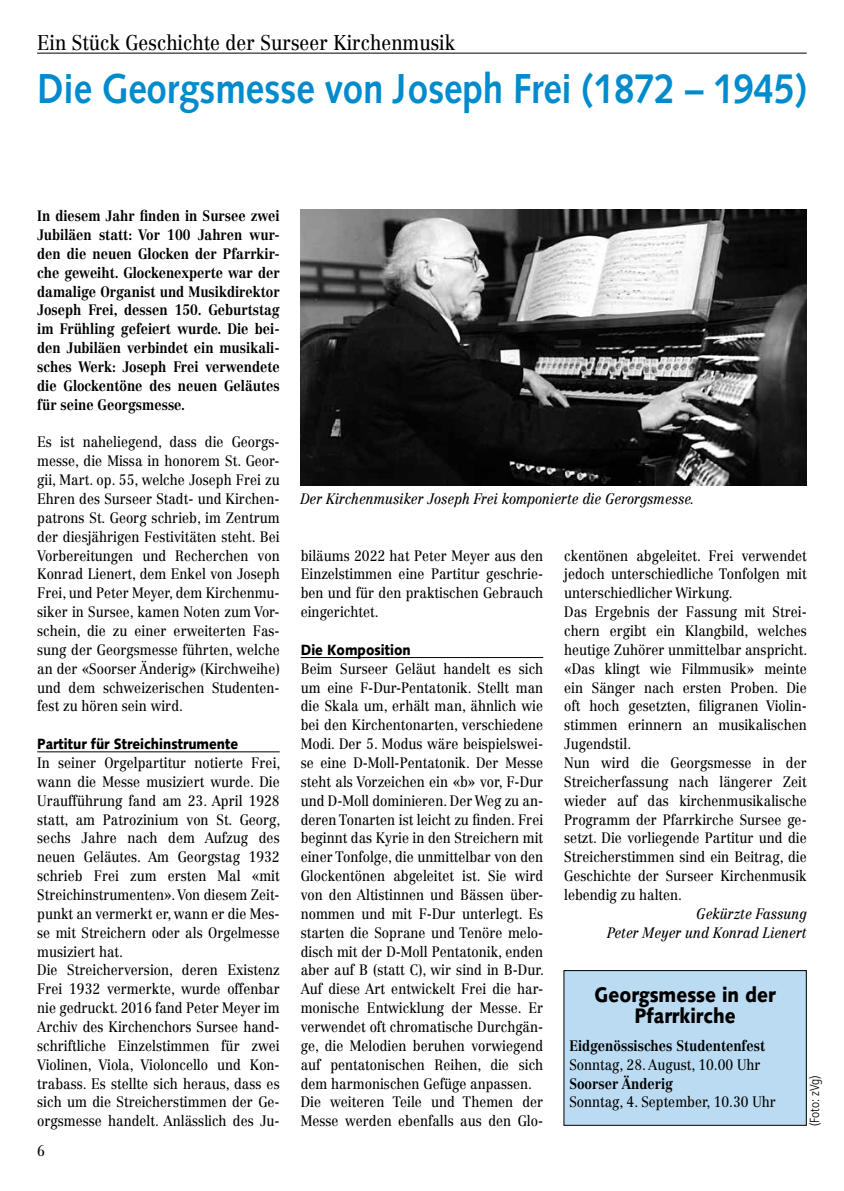
<style>
.page{position:relative;width:844px;height:1191px;background:#fff}
.page>*{position:absolute;margin:0;border:0;box-sizing:border-box;transform-origin:0 0}
.t1{font:700 41.82px "Syntax LT Std";letter-spacing:-.005em;color:#008bcc;scale:.88 1}
.t2{font:21px "Centennial LT Std";color:#000;scale:.88 1}
.t3{font:900 21px/21px "Syntax LT Std";color:#000;text-align:center;scale:.88 1}
.t4{font:14.88px/18.9px "Centennial LT Std";color:#000;scale:.88 1}
.t5{font:700 14.88px/18.9px "Centennial LT Std";color:#000;text-align:justify;scale:.88 1}
.t6{font:italic 14.88px/18.9px "Centennial LT Std";color:#000;text-align:right;scale:.88 1}
.t7{font:900 14.88px "Syntax LT Std";color:#000;scale:.88 1}
.t8{font:300 condensed 13.12px "Frutiger LT Std";color:#000}
</style>
<div class="page">
<hr style="left:37px;top:53px;width:769px;height:1px;background:#000">
<hr style="left:37px;top:751px;width:243px;height:1px;background:#000">
<hr style="left:301px;top:657px;width:242px;height:1px;background:#000">
<img style="left:300px;top:210px;width:506px;height:275px">
<div style="left:563px;top:970px;width:243px;height:155px;background:#badbf2"></div>
<div style="left:563px;top:970px;width:243px;height:155px;border:1px solid #000"></div>
<h2 class="t2" style="left:37px;top:30px;width:476px">Ein Stück Geschichte der Surseer Kirchenmusik</h2>
<h1 class="t1" style="left:37px;top:64px;width:875px">Die Georgsmesse von Joseph Frei (1872 – 1945)</h1>
<p class="t5" style="left:37px;top:206px;width:277px">In diesem Jahr finden in Sursee zwei Jubiläen statt: Vor 100 Jahren wur&shy;den die neuen Glocken der Pfarrkir&shy;che geweiht. Glockenexperte war der damalige Organist und Musikdirektor Joseph Frei, dessen 150. Geburtstag im Frühling gefeiert wurde. Die bei&shy;den Jubiläen verbindet ein musikali&shy;sches Werk: Joseph Frei verwendete die Glockentöne des neuen Geläutes für seine Georgsmesse.</p>
<p class="t4" style="left:37px;top:433px;width:277px;text-align:justify">Es ist naheliegend, dass die Georgs&shy;messe, die Missa in honorem St. Geor&shy;gii, Mart. op. 55, welche Joseph Frei zu Ehren des Surseer Stadt- und Kirchen&shy;patrons St. Georg schrieb, im Zentrum der diesjährigen Festivitäten steht. Bei Vorbereitungen und Recherchen von Konrad Lienert, dem Enkel von Joseph Frei, und Peter Meyer, dem Kirchenmu&shy;siker in Sursee, kamen Noten zum Vor&shy;schein, die zu einer erweiterten Fas&shy;sung der Georgsmesse führten, welche an der «Soorser Änderig» (Kirchweihe) und dem schweizerischen Studenten&shy;fest zu hören sein wird.</p>
<p class="t7" style="left:37px;top:735px;width:230px">Partitur für Streichinstrumente</p>
<p class="t4" style="left:37px;top:753px;width:278px">In seiner Orgelpartitur notierte Frei, wann die Messe musiziert wurde. Die Uraufführung fand am 23. April 1928 statt, am Patrozinium von St. Georg, sechs Jahre nach dem Aufzug des neuen Geläutes. Am Georgstag 1932 schrieb Frei zum ersten Mal «mit Streichinstrumenten». Von diesem Zeit&shy;punkt an vermerkt er, wann er die Mes&shy;se mit Streichern oder als Orgelmesse musiziert hat.<br>Die Streicherversion, deren Existenz Frei 1932 vermerkte, wurde offenbar nie gedruckt. 2016 fand Peter Meyer im Archiv des Kirchenchors Sursee hand&shy;schriftliche Einzelstimmen für zwei Violinen, Viola, Violoncello und Kon&shy;trabass. Es stellte sich heraus, dass es sich um die Streicherstimmen der Ge&shy;orgsmesse handelt. Anlässlich des Ju-</p>
<p class="t4" style="left:37px;top:1141px;width:10px">6</p>
<p class="t6" style="left:300px;top:489px;width:449px">Der Kirchenmusiker Joseph Frei komponierte die Gerorgsmesse.</p>
<p class="t4" style="left:301px;top:546px;width:277px;text-align:justify">biläums 2022 hat Peter Meyer aus den Einzelstimmen eine Partitur geschrie&shy;ben und für den praktischen Gebrauch eingerichtet.</p>
<p class="t7" style="left:301px;top:641px;width:126px">Die Komposition</p>
<p class="t4" style="left:301px;top:659px;width:278px">Beim Surseer Geläut handelt es sich um eine F-Dur-Pentatonik. Stellt man die Skala um, erhält man, ähnlich wie bei den Kirchentonarten, verschiedene Modi. Der 5. Modus wäre beispielswei&shy;se eine D-Moll-Pentatonik. Der Messe steht als Vorzeichen ein «b» vor, F-Dur und D-Moll dominieren. Der Weg zu an&shy;deren Tonarten ist leicht zu finden. Frei beginnt das Kyrie in den Streichern mit einer Tonfolge, die unmittelbar von den Glockentönen abgeleitet ist. Sie wird von den Altistinnen und Bässen über&shy;nommen und mit F-Dur unterlegt. Es starten die Soprane und Tenöre melo&shy;disch mit der D-Moll Pentatonik, enden aber auf B (statt C), wir sind in B-Dur.<br>Auf diese Art entwickelt Frei die har&shy;monische Entwicklung der Messe. Er verwendet oft chromatische Durchgän&shy;ge, die Melodien beruhen vorwiegend auf pentatonischen Reihen, die sich dem harmonischen Gefüge anpassen.<br>Die weiteren Teile und Themen der Messe werden ebenfalls aus den Glo-</p>
<p class="t4" style="left:564px;top:546px;width:278px">ckentönen abgeleitet. Frei verwendet jedoch unterschiedliche Tonfolgen mit unterschiedlicher Wirkung.<br>Das Ergebnis der Fassung mit Strei&shy;chern ergibt ein Klangbild, welches heutige Zuhörer unmittelbar anspricht. «Das klingt wie Filmmusik» meinte ein Sänger nach ersten Proben. Die oft hoch gesetzten, filigranen Violin&shy;stimmen erinnern an musikalischen Jugendstil.<br>Nun wird die Georgsmesse in der Streicherfassung nach längerer Zeit wieder auf das kirchenmusikalische Programm der Pfarrkirche Sursee ge&shy;setzt. Die vorliegende Partitur und die Streicherstimmen sind ein Beitrag, die Geschichte der Surseer Kirchenmusik lebendig zu halten.</p>
<p class="t6" style="left:607px;top:904px;width:228px">Gekürzte Fassung<br>Peter Meyer und Konrad Lienert</p>
<h2 class="t3" style="left:594px;top:984px;width:207px">Georgsmesse in der<br>Pfarrkirche</h2>
<p class="t5" style="left:569px;top:1036px;width:224px">Eidgenössisches Studentenfest</p>
<p class="t4" style="left:569px;top:1055px;width:219px">Sonntag, 28. August, 10.00 Uhr</p>
<p class="t5" style="left:569px;top:1073px;width:119px">Soorser Änderig</p>
<p class="t4" style="left:569px;top:1092px;width:236px">Sonntag, 4. September, 10.30 Uhr</p>
<p class="t8" style="left:806px;top:1126px;width:53px;rotate:-90deg">(Foto: zVg)</p>
</div>
